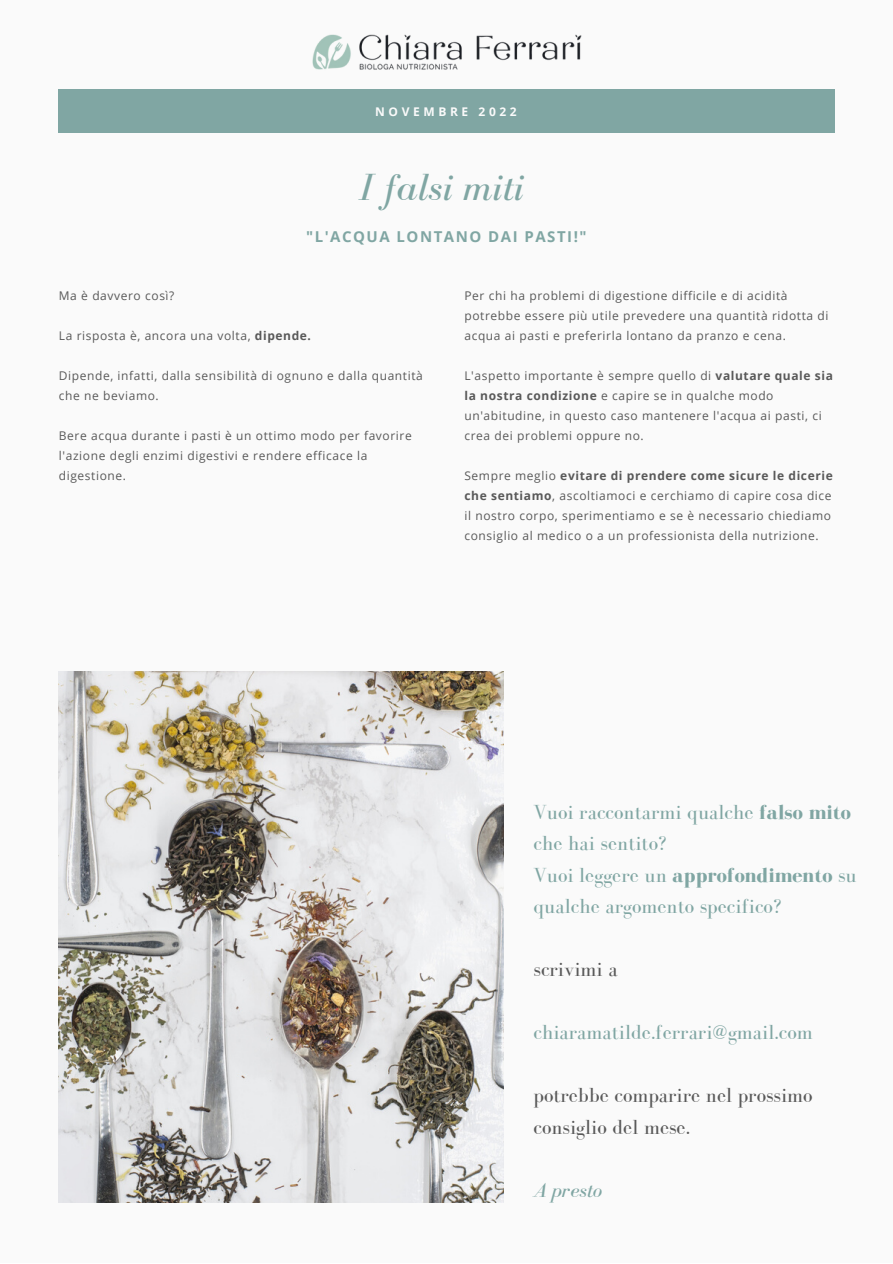
<style>
.page{position:relative;width:893px;height:1264px;background:#fff}
.page>*{position:absolute;margin:0;border:0;box-sizing:border-box;transform-origin:0 0}
.t1{font:italic 39px "Bodoni FLF";color:#80a6a3}
.t2{font:21px/31.5px "Bodoni FLF";color:#80a6a3}
.t3{font:21px/31.5px "Bodoni FLF";color:#595959}
.t4{font:italic 21px "Bodoni FLF";color:#80a6a3}
.t5{font:700 15px "Open Sans";letter-spacing:.1em;color:#80a6a3}
.t6{font:12px/20px "Open Sans";letter-spacing:.05em;color:#595959}
.t7{font:700 12px "Open Sans";letter-spacing:.3em;color:#fafafa}
.s1{font-weight:700}
</style>
<div class="page">
<div style="left:0;top:0;width:892px;height:1262px;background:#fafafa"></div>
<img style="left:58px;top:671px;width:446px;height:531px">
<div style="left:58px;top:89px;width:776px;height:44px;background:#80a6a3"></div>
<img style="left:312px;top:34px;width:270px;height:36px">
<p class="t7" style="left:375px;top:103px;width:143px">NOVEMBRE 2022</p>
<h1 class="t1" style="left:358px;top:166px;width:167px">I falsi miti</h1>
<p class="t5" style="left:306px;top:226px;width:282px">"L'ACQUA LONTANO DAI PASTI!"</p>
<p class="t6" style="left:59px;top:285px;width:117px">Ma è davvero così?</p>
<p class="t6" style="left:59px;top:325px;width:254px">La risposta è, ancora una volta, <span class="s1">dipende.</span></p>
<p class="t6" style="left:59px;top:365px;width:365px">Dipende, infatti, dalla sensibilità di ognuno e dalla quantità che ne beviamo.</p>
<p class="t6" style="left:59px;top:425px;width:354px">Bere acqua durante i pasti è un ottimo modo per favorire l'azione degli enzimi digestivi e rendere efficace la digestione.</p>
<p class="t6" style="left:464px;top:285px;width:365px">Per chi ha problemi di digestione difficile e di acidità potrebbe essere più utile prevedere una quantità ridotta di acqua ai pasti e preferirla lontano da pranzo e cena.</p>
<p class="t6" style="left:464px;top:365px;width:370px">L'aspetto importante è sempre quello di <span class="s1">valutare quale sia la nostra condizione</span> e capire se in qualche modo un'abitudine, in questo caso mantenere l'acqua ai pasti, ci crea dei problemi oppure no.</p>
<p class="t6" style="left:464px;top:465px;width:370px">Sempre meglio <span class="s1">evitare di prendere come sicure le dicerie che sentiamo</span>, ascoltiamoci e cerchiamo di capire cosa dice il nostro corpo, sperimentiamo e se è necessario chiediamo consiglio al medico o a un professionista della nutrizione.</p>
<h2 class="t2" style="left:533px;top:795px;width:325px">Vuoi raccontarmi qualche <span class="s1">falso mito </span>che hai sentito?<br>Vuoi leggere un <span class="s1">approfondimento</span> su qualche argomento specifico?</h2>
<h2 class="t3" style="left:533px;top:953px;width:86px">scrivimi a</h2>
<h2 class="t2" style="left:533px;top:1016px;width:281px">chiaramatilde.ferrari@gmail.com</h2>
<h2 class="t3" style="left:533px;top:1079px;width:280px">potrebbe comparire nel prossimo consiglio del mese.</h2>
<h2 class="t4" style="left:533px;top:1178px;width:70px">A presto</h2>
</div>
